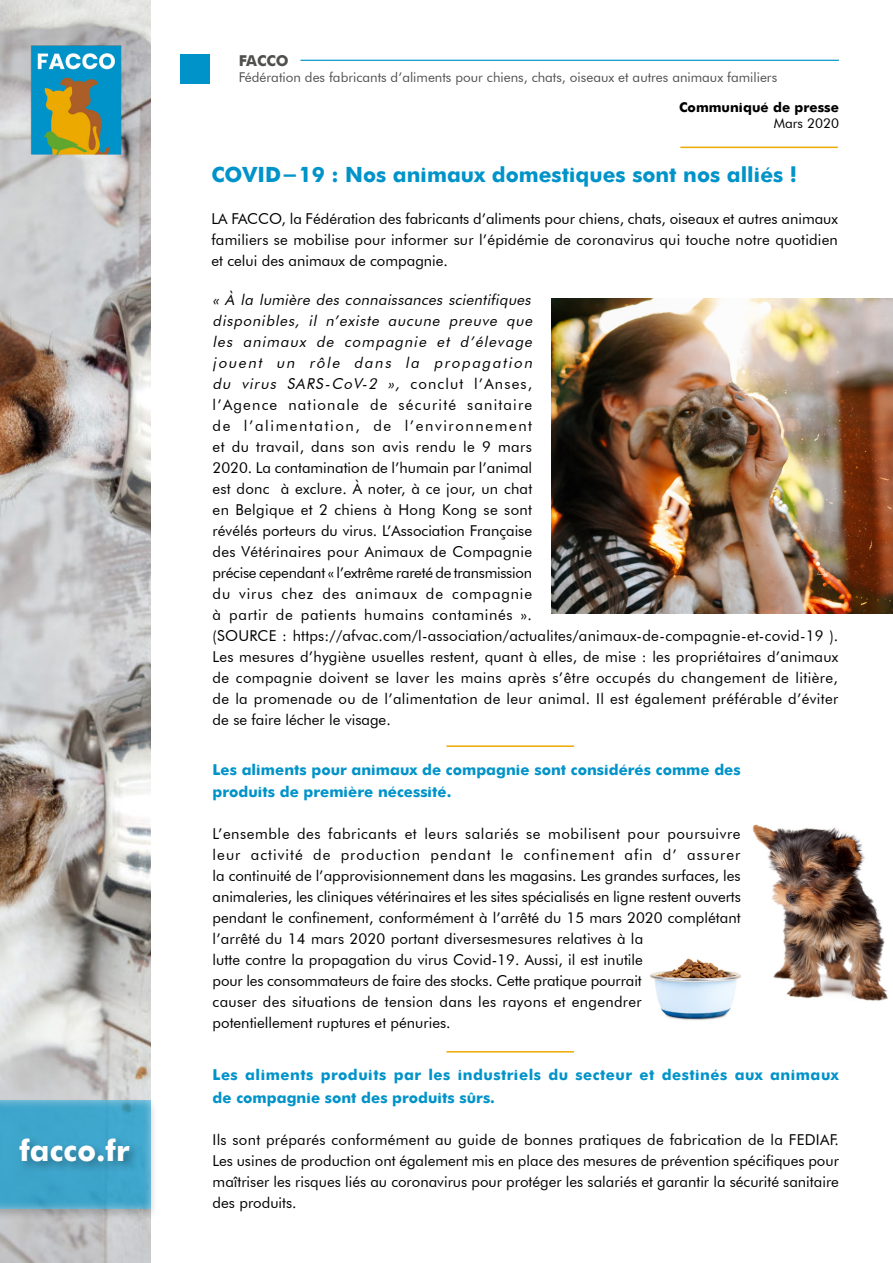
<style>
.page{position:relative;width:893px;height:1263px;background:#fff}
.page>*{position:absolute;margin:0;border:0;box-sizing:border-box;transform-origin:0 0}
.t1{font:700 30px "Futura";color:#fff}
.t2{font:700 21px "Futura";color:#0093c9}
.t3{font:15px/21px "Futura BT";letter-spacing:.015em;color:#000;text-align:justify}
.t4{font:700 15px/22.5px "Futura";letter-spacing:.03em;color:#0093c9}
.t5{font:700 15px/22.5px "Futura";color:#0093c9}
.t6{font:700 15px "Futura";color:#3c3c3b}
.t7{font:13.5px "Futura BT";color:#3c3c3b}
.t8{font:700 13.5px "Futura";color:#000}
.t9{font:13.5px "Futura BT";color:#000}
.s1{font-style:italic}
</style>
<div class="page">
<img style="left:650px;top:824px;width:238px;height:196px">
<div style="left:180px;top:54px;width:29px;height:30px;background:#0093c9"></div>
<hr style="left:300px;top:60px;width:539px;height:1px;background:#0093c9">
<hr style="left:680px;top:147px;width:158px;height:1px;background:#edaa00">
<img style="left:0;top:0;width:151px;height:1263px">
<div style="left:0;top:1097px;width:159px;height:124px;background:#000;opacity:.3"></div>
<div style="left:0;top:1090px;width:164px;height:120px;background:#fff;opacity:.6"></div>
<div style="left:16px;top:1135px;width:125px;height:39px;background:#000;opacity:.3"></div>
<img style="left:26px;top:40px;width:100px;height:120px">
<hr style="left:446px;top:1051px;width:128px;height:1px;background:#edaa00">
<hr style="left:446px;top:745px;width:128px;height:2px;background:#edaa00">
<img style="left:551px;top:298px;width:342px;height:315px">
<h1 class="t1" style="left:19px;top:1128px;width:111px">facco.fr</h1>
<p class="t6" style="left:238px;top:49px;width:52px">FACCO</p>
<p class="t7" style="left:238px;top:69px;width:541px">Fédération des fabricants d’aliments pour chiens, chats, oiseaux et autres animaux familiers</p>
<p class="t8" style="left:679px;top:97px;width:161px">Communiqué de presse</p>
<p class="t9" style="left:774px;top:115px;width:67px">Mars 2020</p>
<h2 class="t2" style="left:211px;top:159px;width:587px">COVID-19 : Nos animaux domestiques sont nos alliés !</h2>
<p class="t3" style="left:211px;top:208px;width:628px">LA FACCO, la Fédération des fabricants d’aliments pour chiens, chats, oiseaux et autres animaux familiers se mobilise pour informer sur l’épidémie de coronavirus qui touche notre quotidien et celui des animaux de compagnie.</p>
<p class="t3" style="left:213px;top:289px;width:627px;text-align:left"><span class="s1">« À la lumière des connaissances scientifiques<br>disponibles, il n’existe aucune preuve que<br>les animaux de compagnie et d’élevage<br>jouent un rôle dans la propagation<br>du virus SARS-CoV-2 »,</span> co n c l ut l ’An ses ,<br>l’Agence nationale de sécurité sanitaire<br>de l’alimentation, de l’environnement<br>et du travail, dans son avis rendu le 9 mars<br>2020. La contamination de l’humain par l’animal<br>est donc à exclure. À noter, à ce jour, un chat<br>en Belgique et 2 chiens à Hong Kong se sont<br>révélés porteurs du virus. L’Association Française<br>des Vétérinaires pour Animaux de Compagnie<br>précise cependant « l’extrême rareté de transmission<br>du virus chez des animaux de compagnie<br>à partir de patients humains contaminés ».<br>(SOURCE : https://afvac.com/l-association/actualites/animaux-de-compagnie-et-covid-19 ).<br>Les mesures d’hygiène usuelles restent, quant à elles, de mise : les propriétaires d’animaux de compagnie doivent se laver les mains après s’être occupés du changement de litière, de la promenade ou de l’alimentation de leur animal. Il est également préférable d’éviter de se faire lécher le visage.</p>
<p class="t5" style="left:213px;top:757px;width:530px">Les aliments pour animaux de compagnie sont considérés comme des produits de première nécessité.</p>
<p class="t3" style="left:213px;top:823px;width:530px;text-align:left">L’ensemble des fabricants et leurs salariés se mobilisent pour poursuivre leur activité de production pendant le confinement afin d’ assurer la continuité de l’approvisionnement dans les magasins. Les grandes surfaces, les animaleries, les cliniques vétérinaires et les sites spécialisés en ligne restent ouverts pendant le confinement, conformément à l’arrêté du 15 mars 2020 complétant l’arrêté du 14 mars 2020 portant diversesmesures relatives à la<br>lutte contre la propagation du virus Covid-19. Aussi, il est inutile<br>pour les consommateurs de faire des stocks. Cette pratique pourrait<br>causer des situations de tension dans les rayons et engendrer potentiellement ruptures et pénuries.</p>
<p class="t4" style="left:213px;top:1062px;width:628px">Les aliments produits par les industriels du secteur et destinés aux animaux de compagnie sont des produits sûrs.</p>
<p class="t3" style="left:213px;top:1129px;width:628px">Ils sont préparés conformément au guide de bonnes pratiques de fabrication de la FEDIAF.<br>Les usines de production ont également mis en place des mesures de prévention spécifiques pour maîtriser les risques liés au coronavirus pour protéger les salariés et garantir la sécurité sanitaire des produits.</p>
</div>
